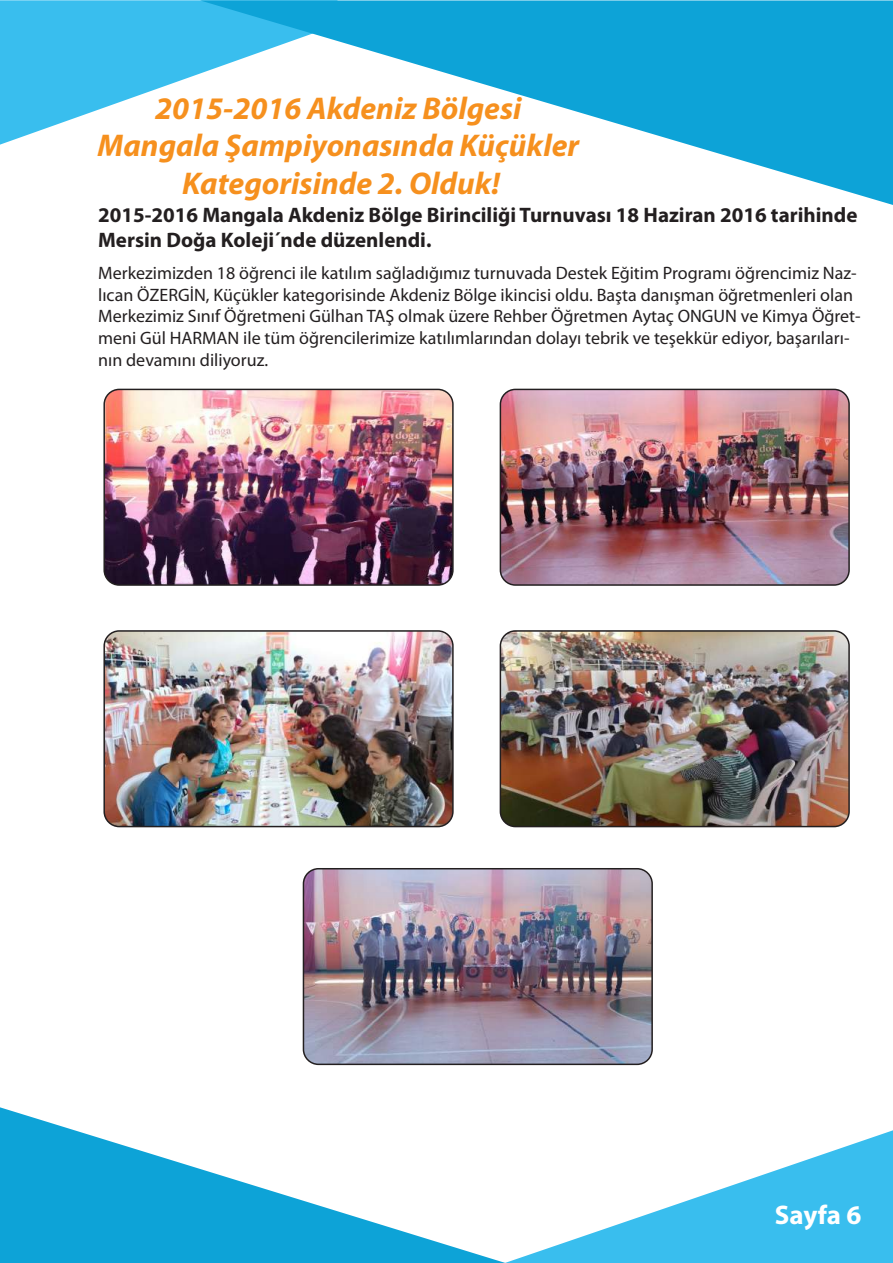
<style>
.page{position:relative;width:893px;height:1263px;background:#fff}
.page>*{position:absolute;margin:0;border:0;box-sizing:border-box;transform-origin:0 0}
.t1{font:italic 700 31.5px/37.8px "Myriad Pro";color:#f6901e;text-align:center}
.t2{font:700 27px "Myriad Pro";color:#fff}
.t3{font:700 21px/25.2px "Myriad Pro";color:#231f20}
.t4{font:18px/21.6px "Myriad Pro";color:#231f20}
</style>
<div class="page">
<img style="left:0;top:0;width:200px;height:145px">
<img style="left:200px;top:0;width:693px;height:205px">
<img style="left:505px;top:1130px;width:388px;height:133px">
<img style="left:0;top:1107px;width:505px;height:156px">
<img style="left:106px;top:389px;width:345px;height:194px">
<div style="left:103px;top:389px;width:351px;height:197px;border:2px solid #231f20;border-radius:15px"></div>
<img style="left:500px;top:389px;width:348px;height:195px">
<div style="left:500px;top:389px;width:350px;height:197px;border:2px solid #231f20;border-radius:15px"></div>
<img style="left:106px;top:633px;width:345px;height:192px">
<div style="left:103px;top:630px;width:351px;height:197px;border:2px solid #231f20;border-radius:15px"></div>
<img style="left:500px;top:632px;width:348px;height:194px">
<div style="left:500px;top:630px;width:350px;height:197px;border:2px solid #231f20;border-radius:15px"></div>
<img style="left:303px;top:870px;width:347px;height:193px">
<div style="left:303px;top:868px;width:350px;height:197px;border:2px solid #231f20;border-radius:15px"></div>
<h1 class="t1" style="left:97px;top:88px;width:483px">2015-2016 Akdeniz Bölgesi<br>Mangala Şampiyonasında Küçükler<br>Kategorisinde 2. Olduk!</h1>
<p class="t3" style="left:98px;top:202px;width:761px">2015-2016 Mangala Akdeniz Bölge Birinciliği Turnuvası 18 Haziran 2016 tarihinde<br>Mersin Doğa Koleji´nde düzenlendi.</p>
<p class="t4" style="left:98px;top:262px;width:764px">Merkezimizden 18 öğrenci ile katılım sağladığımız turnuvada Destek Eğitim Programı öğrencimiz Naz&shy;lıcan ÖZERGİN, Küçükler kategorisinde Akdeniz Bölge ikincisi oldu. Başta danışman öğretmenleri olan Merkezimiz Sınıf Öğretmeni Gülhan TAŞ olmak üzere Rehber Öğretmen Aytaç ONGUN ve Kimya Öğret&shy;meni Gül HARMAN ile tüm öğrencilerimize katılımlarından dolayı tebrik ve teşekkür ediyor, başarıları&shy;nın devamını diliyoruz.</p>
<h2 class="t2" style="left:775px;top:1197px;width:88px">Sayfa 6</h2>
</div>
